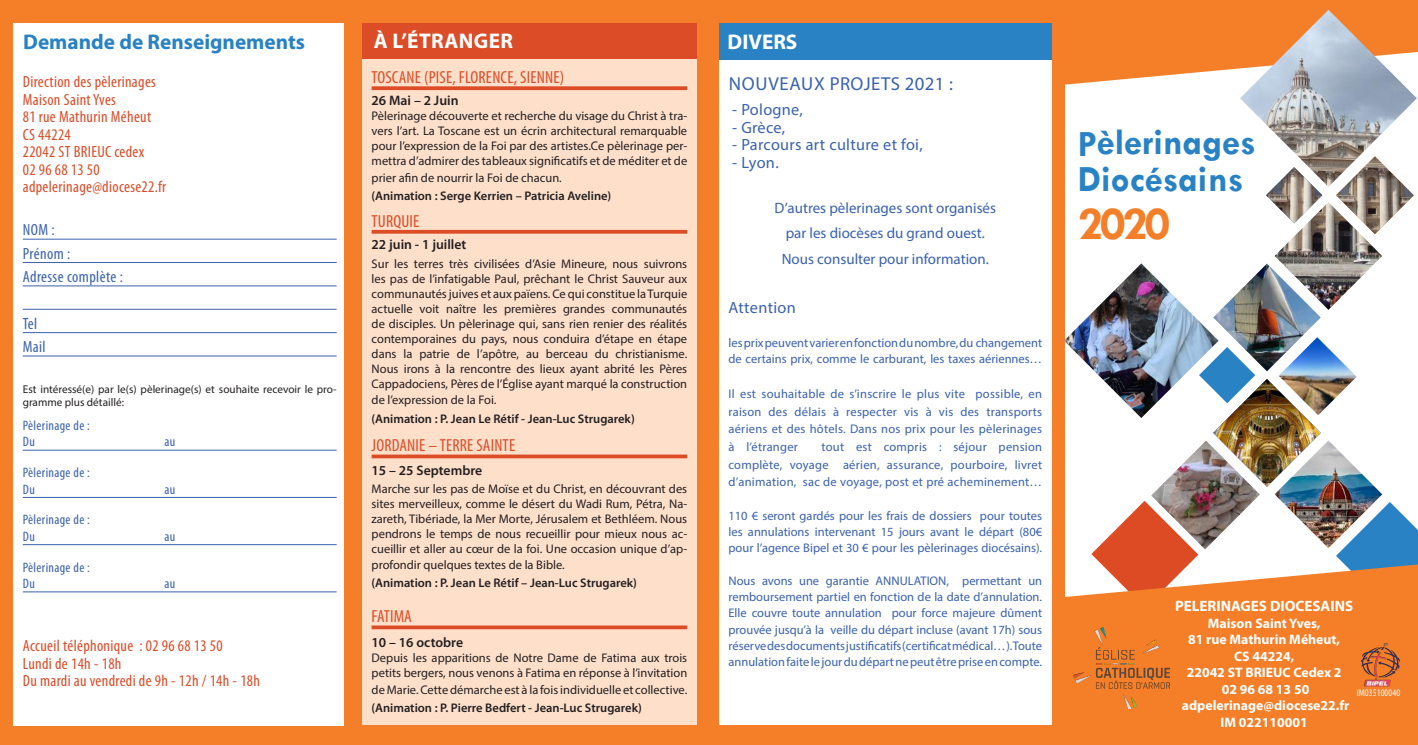
<style>
.page{position:relative;width:1418px;height:745px;background:#fff}
.page>*{position:absolute;margin:0;border:0;box-sizing:border-box;transform-origin:0 0}
.t1{font:700 48px "Tw Cen";color:#f47f28}
.t2{font:700 37.25px/37.5px "Tw Cen";color:#2882c4}
.t3{font:700 21.25px "Myriad Pro";color:#2882c4}
.t4{font:700 21.25px "Myriad Pro";letter-spacing:.02em;color:#fff}
.t5{font:18.75px "Myriad Pro";letter-spacing:.02em;color:#3a61ad}
.t6{font:condensed 17.5px "Myriad Pro";letter-spacing:.01em;color:#dc4c27}
.t7{font:condensed 16.25px/17.5px "Myriad Pro";letter-spacing:.02em;color:#dc4c28}
.t8{font:16.25px "Myriad Pro";letter-spacing:.02em;color:#3a61ad}
.t9{font:condensed 16.25px/23.4px "Myriad Pro";letter-spacing:.025em;color:#3a61ad}
.t10{font:15px/25.4px "Myriad Pro";color:#3a61ad;text-align:center}
.t11{font:700 15px "Myriad Pro";color:#fff}
.t12{font:700 13.75px/16.5px "Myriad Pro";color:#fff;text-align:center}
.t13{font:condensed 13.75px/16.5px "Myriad Pro";letter-spacing:.025em;color:#3a61ad}
.t14{font:600 13.75px "Myriad Pro";color:#231f20}
.t15{font:12.5px/15px "Myriad Pro";color:#231f20;text-align:justify}
.t16{font:12.5px/16.2px "Myriad Pro";color:#3a61ad;text-align:justify}
.t17{font:600 12.5px "Myriad Pro";color:#231f20}
.t18{font:11.25px/13.5px "Myriad Pro";color:#231f20}
.t19{font:condensed 10px "Myriad Pro";letter-spacing:.01em;color:#fff}
</style>
<div class="page">
<div style="left:0;top:0;width:1064px;height:744px;background:#f47f28"></div>
<svg style="left:1336px;top:502px;width:81px;height:62px"></svg>
<svg style="left:1064px;top:0;width:353px;height:85px;background:#f48a3b"></svg>
<img style="left:1151px;top:449px;width:108px;height:100px">
<img style="left:1266px;top:187px;width:56px;height:16px">
<img style="left:1274px;top:440px;width:108px;height:107px">
<img style="left:1274px;top:202px;width:108px;height:107px">
<svg style="left:1198px;top:371px;width:70px;height:115px"></svg>
<img style="left:1213px;top:379px;width:107px;height:107px">
<img style="left:1218px;top:263px;width:102px;height:108px">
<img style="left:1064px;top:263px;width:154px;height:155px">
<svg style="left:1091px;top:500px;width:107px;height:64px"></svg>
<img style="left:1335px;top:187px;width:78px;height:47px">
<img style="left:1239px;top:10px;width:177px;height:177px">
<div style="left:718px;top:60px;width:333px;height:664px;background:#fff"></div>
<div style="left:718px;top:23px;width:333px;height:37px;background:#2882c4"></div>
<div style="left:13px;top:23px;width:330px;height:37px;background:#fff"></div>
<div style="left:362px;top:23px;width:334px;height:37px;background:#dc4c27"></div>
<div style="left:362px;top:60px;width:334px;height:664px;background:#fddfca"></div>
<div style="left:13px;top:60px;width:331px;height:665px;background:#fff"></div>
<svg style="left:1064px;top:564px;width:353px;height:180px;background:#f38738"></svg>
<img style="left:1073px;top:627px;width:96px;height:81px">
<svg style="left:371px;top:86px;width:316px;height:4px"></svg>
<hr style="left:371px;top:230px;width:316px;height:3px;background:#dc4c27">
<svg style="left:371px;top:454px;width:316px;height:4px"></svg>
<hr style="left:371px;top:625px;width:316px;height:3px;background:#dc4c27">
<hr style="left:23px;top:239px;width:313px;height:1px;background:#3a61ad">
<hr style="left:23px;top:262px;width:313px;height:1px;background:#3a61ad">
<hr style="left:23px;top:285px;width:313px;height:1px;background:#3a61ad">
<hr style="left:23px;top:309px;width:313px;height:1px;background:#3a61ad">
<hr style="left:23px;top:332px;width:313px;height:1px;background:#3a61ad">
<hr style="left:23px;top:355px;width:313px;height:1px;background:#3a61ad">
<hr style="left:23px;top:449px;width:313px;height:1px;background:#3a61ad">
<hr style="left:23px;top:497px;width:313px;height:1px;background:#3a61ad">
<hr style="left:23px;top:544px;width:313px;height:1px;background:#3a61ad">
<hr style="left:23px;top:591px;width:313px;height:1px;background:#3a61ad">
<img style="left:1278px;top:337px;width:78px;height:77px">
<img style="left:1360px;top:642px;width:40px;height:44px">
<h3 class="t3" style="left:23px;top:28px;width:283px">Demande de Renseignements</h3>
<h3 class="t4" style="left:374px;top:27px;width:141px">À L’ÉTRANGER</h3>
<h3 class="t4" style="left:727px;top:28px;width:71px">DIVERS</h3>
<h3 class="t5" style="left:728px;top:72px;width:226px">NOUVEAUX PROJETS 2021 :</h3>
<h3 class="t8" style="left:732px;top:99px;width:72px">- Pologne,</h3>
<h3 class="t8" style="left:732px;top:117px;width:54px">- Grèce,</h3>
<h3 class="t8" style="left:732px;top:134px;width:192px">- Parcours art culture et foi,</h3>
<h3 class="t8" style="left:732px;top:152px;width:48px">- Lyon.</h3>
<p class="t10" style="left:774px;top:194px;width:223px">D’autres pèlerinages sont organisés par les diocèses du grand ouest.<br>Nous consulter pour information.</p>
<h3 class="t8" style="left:728px;top:297px;width:69px">Attention</h3>
<p class="t16" style="left:728px;top:334px;width:315px">les prix peuvent varier en fonction du nombre, du changement de certains prix, comme le carburant, les taxes aériennes…</p>
<p class="t16" style="left:728px;top:385px;width:315px;line-height:17.5px">Il est souhaitable de s’inscrire le plus vite possible, en raison des délais à respecter vis à vis des transports aériens et des hôtels. Dans nos prix pour les pèlerinages à l’étranger</p>
<h3 class="t6" style="left:371px;top:67px;width:194px">TOSCANE (PISE, FLORENCE, SIENNE)</h3>
<p class="t14" style="left:371px;top:92px;width:88px">26 Mai – 2 Juin</p>
<p class="t15" style="left:371px;top:108px;width:317px">Pèlerinage découverte et recherche du visage du Christ à tra&shy;vers l’art. La Toscane est un écrin architectural remarquable pour l’expression de la Foi par des artistes.Ce pèlerinage per&shy;mettra d’admirer des tableaux significatifs et de méditer et de</p>
<p class="t15" style="left:371px;top:170px;width:192px">prier afin de nourrir la Foi de chacun.</p>
<p class="t17" style="left:371px;top:188px;width:241px">(Animation : Serge Kerrien – Patricia Aveline)</p>
<h3 class="t6" style="left:371px;top:210px;width:49px">TURQUIE</h3>
<p class="t14" style="left:371px;top:235px;width:96px">22 juin - 1 juillet</p>
<p class="t15" style="left:371px;top:255px;width:317px">Sur les terres très civilisées d’Asie Mineure, nous suivrons les pas de l’infatigable Paul, prêchant le Christ Sauveur aux communautés juives et aux païens. Ce qui constitue la Turquie actuelle voit naître les premières grandes communautés de disciples. Un pèlerinage qui, sans rien renier des réalités contemporaines du pays, nous conduira d’étape en étape dans la patrie de l’apôtre, au berceau du christianisme.<br>Nous irons à la rencontre des lieux ayant abrité les Pères Cappadociens, Pères de l’Église ayant marqué la construction</p>
<p class="t15" style="left:371px;top:392px;width:126px">de l’expression de la Foi.</p>
<p class="t17" style="left:371px;top:410px;width:265px">(Animation : P. Jean Le Rétif - Jean-Luc Strugarek)</p>
<h3 class="t6" style="left:371px;top:434px;width:145px">JORDANIE – TERRE SAINTE</h3>
<p class="t14" style="left:371px;top:461px;width:112px">15 – 25 Septembre</p>
<p class="t15" style="left:371px;top:481px;width:317px">Marche sur les pas de Moïse et du Christ, en découvrant des sites merveilleux, comme le désert du Wadi Rum, Pétra, Na&shy;zareth, Tibériade, la Mer Morte, Jérusalem et Bethléem. Nous pendrons le temps de nous recueillir pour mieux nous ac&shy;cueillir et aller au cœur de la foi. Une occasion unique d’ap&shy;profondir quelques textes de la Bible.</p>
<p class="t17" style="left:371px;top:574px;width:267px">(Animation : P. Jean Le Rétif – Jean-Luc Strugarek)</p>
<h3 class="t6" style="left:371px;top:605px;width:42px">FATIMA</h3>
<p class="t14" style="left:371px;top:633px;width:93px">10 – 16 octobre</p>
<p class="t15" style="left:371px;top:649px;width:317px">Depuis les apparitions de Notre Dame de Fatima aux trois petits bergers, nous venons à Fatima en réponse à l’invitation</p>
<p class="t15" style="left:371px;top:681px;width:317px">de Marie. Cette démarche est à la fois individuelle et collective.</p>
<p class="t17" style="left:371px;top:699px;width:272px">(Animation : P. Pierre Bedfert - Jean-Luc Strugarek)</p>
<h3 class="t7" style="left:23px;top:73px;width:145px">Direction des pèlerinages<br>Maison Saint Yves<br>81 rue Mathurin Méheut<br>CS 44224<br>22042 ST BRIEUC cedex<br>02 96 68 13 50 adpelerinage@diocese22.fr</h3>
<h3 class="t9" style="left:23px;top:218px;width:102px">NOM :<br>Prénom :<br>Adresse complète :</h3>
<h3 class="t9" style="left:23px;top:311px;width:24px">Tel<br>Mail</h3>
<p class="t18" style="left:23px;top:382px;width:315px">Est intéressé(e) par le(s) pèlerinage(s) et souhaite recevoir le pro&shy;gramme plus détaillé:</p>
<p class="t13" style="left:23px;top:416px;width:69px">Pèlerinage de :<br>Du</p>
<p class="t13" style="left:165px;top:433px;width:12px">au</p>
<p class="t16" style="left:728px;top:437px;width:315px;line-height:17.5px;text-indent:93px">tout est compris : séjour pension complète, voyage aérien, assurance, pourboire, livret d’animation, sac de voyage, post et pré acheminement…</p>
<p class="t16" style="left:728px;top:507px;width:315px">110 € seront gardés pour les frais de dossiers pour toutes les annulations intervenant 15 jours avant le départ (80€ pour l’agence Bipel et 30 € pour les pèlerinages diocésains).</p>
<p class="t16" style="left:728px;top:572px;width:315px">Nous avons une garantie ANNULATION, permettant un remboursement partiel en fonction de la date d’annulation.<br>Elle couvre toute annulation pour force majeure dûment prouvée jusqu’à la veille du départ incluse (avant 17h) sous réserve des documents justificatifs (certificat médical… ). Toute annulation faite le jour du départ ne peut être prise en compte.</p>
<p class="t13" style="left:23px;top:464px;width:69px">Pèlerinage de :<br>Du</p>
<p class="t13" style="left:165px;top:480px;width:12px">au</p>
<p class="t13" style="left:23px;top:511px;width:69px">Pèlerinage de :<br>Du</p>
<p class="t13" style="left:165px;top:527px;width:12px">au</p>
<p class="t13" style="left:23px;top:558px;width:69px">Pèlerinage de :<br>Du</p>
<p class="t13" style="left:165px;top:574px;width:12px">au</p>
<h3 class="t7" style="left:23px;top:636px;width:239px">Accueil téléphonique : 02 96 68 13 50<br>Lundi de 14h - 18h<br>Du mardi au vendredi de 9h - 12h / 14h - 18h</h3>
<h2 class="t2" style="left:1077px;top:122px;width:180px">Pèlerinages<br>Diocésains</h2>
<h1 class="t1" style="left:1077px;top:195px;width:94px">2020</h1>
<p class="t11" style="left:1175px;top:596px;width:179px">PELERINAGES DIOCESAINS</p>
<p class="t12" style="left:1181px;top:614px;width:169px">Maison Saint Yves,<br>81 rue Mathurin Méheut,<br>CS 44224,<br>22042 ST BRIEUC Cedex 2<br>02 96 68 13 50 adpelerinage@diocese22.fr<br>IM 022110001</p>
<p class="t19" style="left:1356px;top:686px;width:45px">IM035100040</p>
</div>
